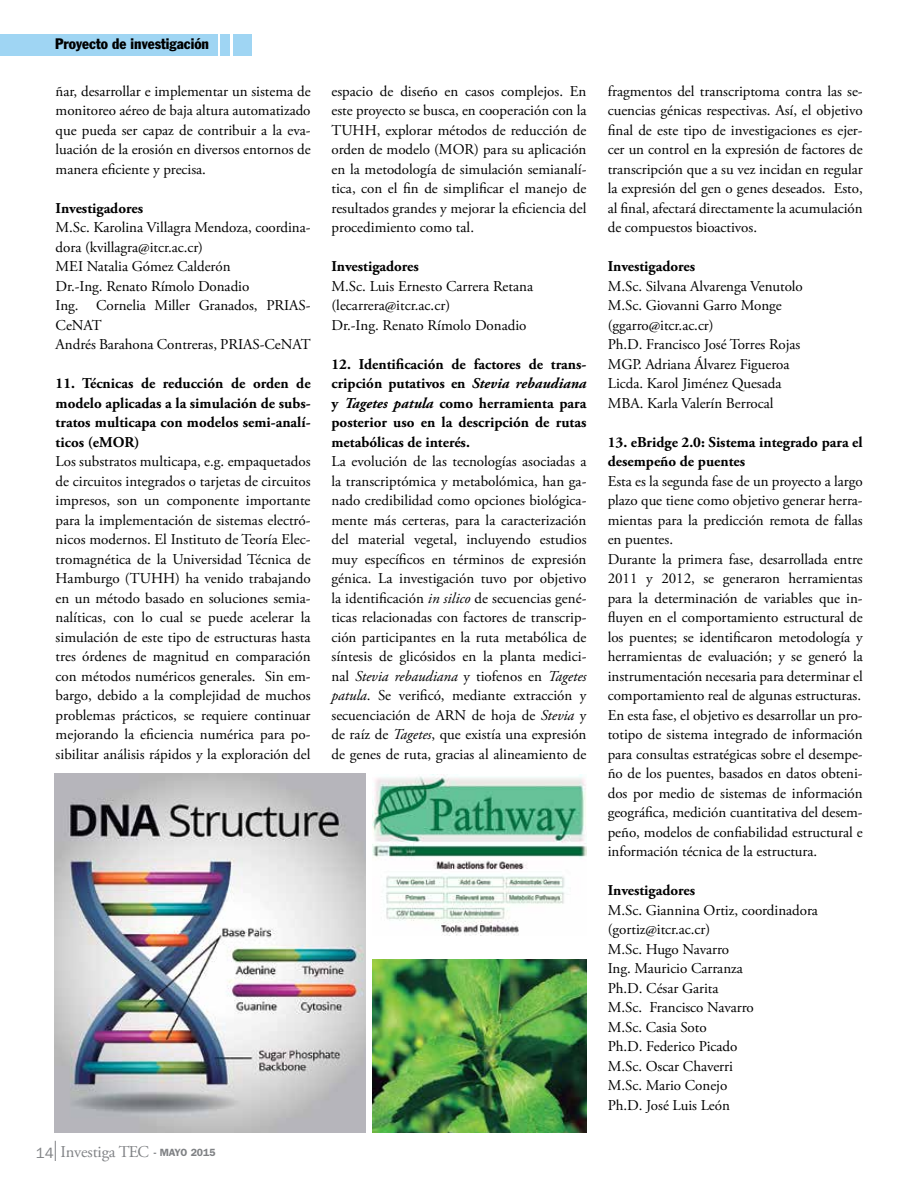
<style>
.page{position:relative;width:918px;height:1188px;background:#fff}
.page>*{position:absolute;margin:0;border:0;box-sizing:border-box;transform-origin:0 0}
.t1{font:16.5px "Adobe Garamond Pro";letter-spacing:-.01em;color:#808285}
.t2{font:15px/19.5px "Adobe Garamond Pro";letter-spacing:-.005em;color:#000;text-align:justify}
.t3{font:700 15px/19.5px "Adobe Garamond Pro";color:#000;text-align:justify}
.t4{font:condensed 15px "Franklin Gothic";color:#000}
.s1{font-style:italic}
.s2{font-family:"Franklin Gothic";font-size:15px}
.s3{font-family:"Franklin Gothic";font-weight:600;font-size:10.5px}
</style>
<div class="page">
<svg style="left:55px;top:1141px;width:1px;height:20px"></svg>
<div style="left:0;top:34px;width:217px;height:21px;background:#9fd5f3"></div>
<div style="left:220px;top:34px;width:10px;height:21px;background:#9fd5f3"></div>
<div style="left:233px;top:34px;width:19px;height:21px;background:#9fd5f3"></div>
<img style="left:55px;top:774px;width:310px;height:359px">
<img style="left:373px;top:774px;width:213px;height:162px">
<img style="left:373px;top:960px;width:213px;height:173px">
<p class="t4" style="left:55px;top:35px;width:155px">Proyecto de investigación</p>
<p class="t2" style="left:56px;top:82px;width:256px">ñar, desarrollar e implementar un sistema de monitoreo aéreo de baja altura automatizado que pueda ser capaz de contribuir a la eva&shy;luación de la erosión en diversos entornos de manera eficiente y precisa.</p>
<p class="t3" style="left:56px;top:199px;width:89px">Investigadores</p>
<p class="t2" style="left:56px;top:218px;width:256px;text-align:left">M.Sc. Karolina Villagra Mendoza, coordina&shy;dora (kvillagra@itcr.ac.cr)<br>MEI Natalia Gómez Calderón<br>Dr.-Ing. Renato Rímolo Donadio<br>Ing. Cornelia Miller Granados, PRIAS-<br>CeNAT<br>Andrés Barahona Contreras, PRIAS-CeNAT</p>
<p class="t3" style="left:56px;top:374px;width:257px">11. Técnicas de reducción de orden de modelo aplicadas a la simulación de subs&shy;tratos multicapa con modelos semi-analí&shy;ticos (eMOR)</p>
<p class="t2" style="left:56px;top:452px;width:257px">Los substratos multicapa, e.g. empaquetados de circuitos integrados o tarjetas de circuitos impresos, son un componente importante para la implementación de sistemas electró&shy;nicos modernos. El Instituto de Teoría Elec&shy;tromagnética de la Universidad Técnica de Hamburgo (TUHH) ha venido trabajando en un método basado en soluciones semia&shy;nalíticas, con lo cual se puede acelerar la simulación de este tipo de estructuras hasta tres órdenes de magnitud en comparación con métodos numéricos generales. Sin em&shy;bargo, debido a la complejidad de muchos problemas prácticos, se requiere continuar mejorando la eficiencia numérica para po&shy;sibilitar análisis rápidos y la exploración del</p>
<p class="t2" style="left:332px;top:82px;width:257px">espacio de diseño en casos complejos. En este proyecto se busca, en cooperación con la TUHH, explorar métodos de reducción de orden de modelo (MOR) para su aplicación en la metodología de simulación semianalí&shy;tica, con el fin de simplificar el manejo de resultados grandes y mejorar la eficiencia del procedimiento como tal.</p>
<p class="t3" style="left:332px;top:257px;width:89px">Investigadores</p>
<p class="t2" style="left:332px;top:277px;width:203px;text-align:left">M.Sc. Luis Ernesto Carrera Retana (lecarrera@itcr.ac.cr)<br>Dr.-Ing. Renato Rímolo Donadio</p>
<p class="t3" style="left:332px;top:355px;width:257px">12. Identificación de factores de trans&shy;cripción putativos en <span class="s1">Stevia rebaudiana </span>y <span class="s1">Tagetes patula</span> como herramienta para posterior uso en la descripción de rutas metabólicas de interés.</p>
<p class="t2" style="left:332px;top:452px;width:257px">La evolución de las tecnologías asociadas a la transcriptómica y metabolómica, han ga&shy;nado credibilidad como opciones biológica&shy;mente más certeras, para la caracterización del material vegetal, incluyendo estudios muy específicos en términos de expresión génica. La investigación tuvo por objetivo la identificación <span class="s1">in silico</span> de secuencias gené&shy;ticas relacionadas con factores de transcrip&shy;ción participantes en la ruta metabólica de síntesis de glicósidos en la planta medici&shy;nal <span class="s1">Stevia rebaudiana</span> y tiofenos en <span class="s1">Tagetes patula</span>. Se verificó, mediante extracción y secuenciación de ARN de hoja de <span class="s1">Stevia</span> y de raíz de <span class="s1">Tagetes</span>, que existía una expresión de genes de ruta, gracias al alineamiento de</p>
<p class="t1" style="left:36px;top:1142px;width:181px"><span class="s2">14</span> Investiga TEC <span class="s3">- MAYO 2015</span></p>
<p class="t2" style="left:608px;top:82px;width:256px">fragmentos del transcriptoma contra las se&shy;cuencias génicas respectivas. Así, el objetivo final de este tipo de investigaciones es ejer&shy;cer un control en la expresión de factores de transcripción que a su vez incidan en regular la expresión del gen o genes deseados. Esto, al final, afectará directamente la acumulación de compuestos bioactivos.</p>
<p class="t3" style="left:608px;top:257px;width:89px">Investigadores</p>
<p class="t2" style="left:608px;top:277px;width:197px;text-align:left">M.Sc. Silvana Alvarenga Venutolo<br>M.Sc. Giovanni Garro Monge (ggarro@itcr.ac.cr)<br>Ph.D. Francisco José Torres Rojas<br>MGP. Adriana Álvarez Figueroa<br>Licda. Karol Jiménez Quesada<br>MBA. Karla Valerín Berrocal</p>
<p class="t3" style="left:608px;top:433px;width:257px">13. eBridge 2.0: Sistema integrado para el desempeño de puentes</p>
<p class="t2" style="left:608px;top:472px;width:257px;text-align:left">Esta es la segunda fase de un proyecto a largo plazo que tiene como objetivo generar herra&shy;mientas para la predicción remota de fallas en puentes.<br>Durante la primera fase, desarrollada entre 2011 y 2012, se generaron herramientas para la determinación de variables que in&shy;fluyen en el comportamiento estructural de los puentes; se identificaron metodología y herramientas de evaluación; y se generó la instrumentación necesaria para determinar el comportamiento real de algunas estructuras.<br>En esta fase, el objetivo es desarrollar un pro&shy;totipo de sistema integrado de información para consultas estratégicas sobre el desempe&shy;ño de los puentes, basados en datos obteni&shy;dos por medio de sistemas de información geográfica, medición cuantitativa del desem&shy;peño, modelos de confiabilidad estructural e información técnica de la estructura.</p>
<p class="t3" style="left:608px;top:881px;width:89px">Investigadores</p>
<p class="t2" style="left:608px;top:901px;width:212px;text-align:left">M.Sc. Giannina Ortiz, coordinadora (gortiz@itcr.ac.cr)<br>M.Sc. Hugo Navarro<br>Ing. Mauricio Carranza<br>Ph.D. César Garita<br>M.Sc. Francisco Navarro<br>M.Sc. Casia Soto<br>Ph.D. Federico Picado<br>M.Sc. Oscar Chaverri<br>M.Sc. Mario Conejo<br>Ph.D. José Luis León</p>
</div>
